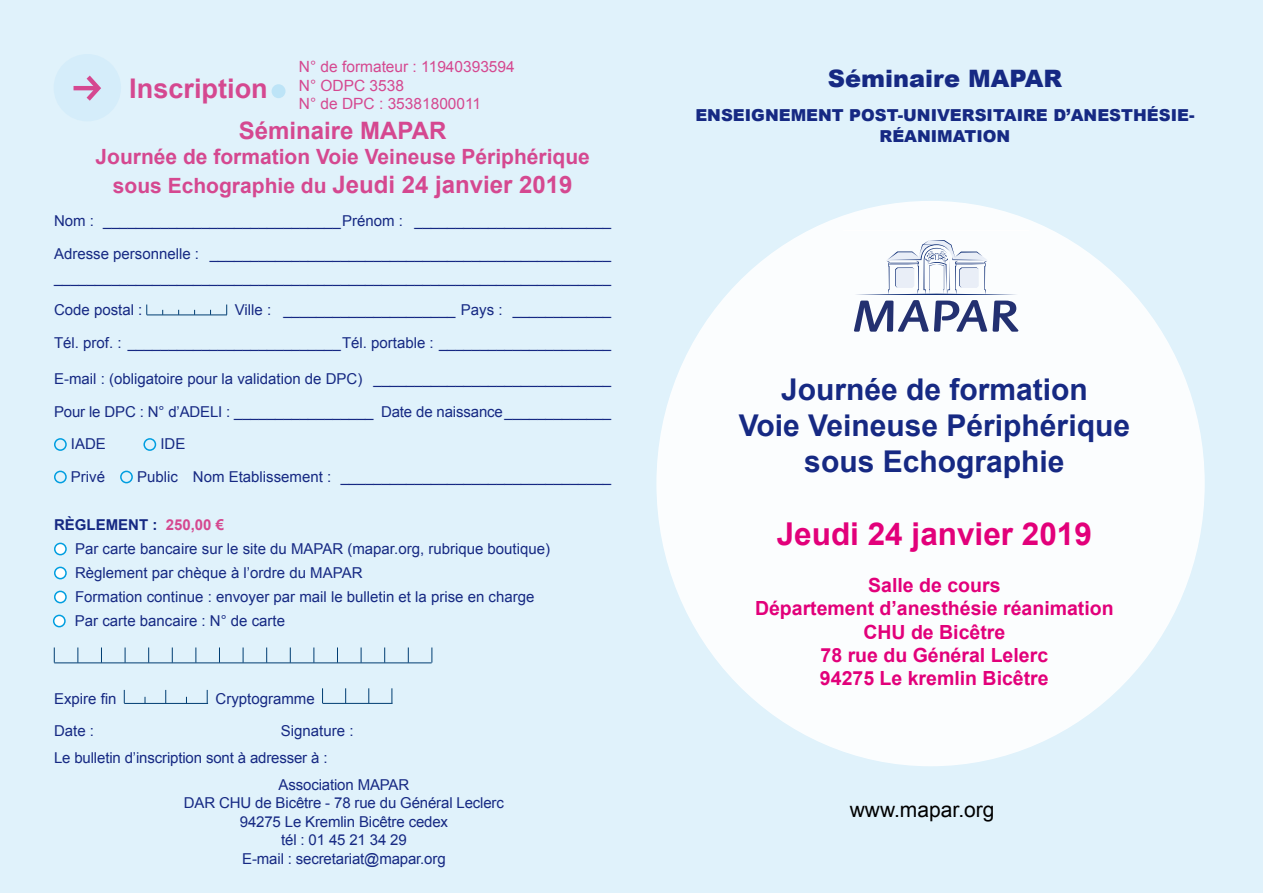
<style>
.page{position:relative;width:1263px;height:893px;background:#fff}
.page>*{position:absolute;margin:0;border:0;box-sizing:border-box;transform-origin:0 0}
.t1{font:700 31.5px "Arial";color:#e2007a}
.t2{font:700 30px/36px "Arial";color:#162983;text-align:center}
.t3{font:700 27.15px "Arial";color:#d54890}
.t4{font:700 24px "Arial";color:#d54890}
.t5{font:900 24px "Arial";color:#162983}
.t6{font:700 21px "Arial";color:#d54890}
.t7{font:21px "Arial";color:#000}
.t8{font:700 19.5px/23.4px "Arial";color:#e2007a;text-align:center}
.t9{font:900 16.5px/21px "Arial";color:#162983;text-align:center}
.t10{font:15.45px/18.6px "Arial";color:#d54890}
.t11{font:15px/24px "Arial";color:#162983}
.s1{font-size:21px}
.s2{font-weight:700}
.s3{font-weight:700;color:#d54890}
</style>
<div class="page">
<div style="left:0;top:0;width:633px;height:893px;background:#e0f2fb"></div>
<div style="left:631px;top:0;width:632px;height:893px;background:#e0f2fb"></div>
<div style="left:656px;top:201px;width:549px;height:565px;background:#fff;border-radius:50%"></div>
<div style="left:54px;top:54px;width:67px;height:67px;background:#d5edfa;border-radius:50%"></div>
<svg style="left:74px;top:76px;width:27px;height:25px"></svg>
<div style="left:272px;top:84px;width:13px;height:14px;background:#bde4f7;border-radius:50%"></div>
<hr style="left:147px;top:315px;width:80px;height:1px;background:#003d72">
<div style="left:54px;top:438px;width:13px;height:13px;border:2px solid #009ee0;border-radius:50%"></div>
<div style="left:143px;top:438px;width:13px;height:13px;border:2px solid #009ee0;border-radius:50%"></div>
<div style="left:54px;top:471px;width:13px;height:12px;border:2px solid #009ee0;border-radius:50%"></div>
<div style="left:120px;top:471px;width:13px;height:12px;border:2px solid #009ee0;border-radius:50%"></div>
<div style="left:55px;top:543px;width:11px;height:12px;background:#fff;border-radius:50%"></div>
<div style="left:54px;top:543px;width:13px;height:12px;border:2px solid #009ee0;border-radius:50%"></div>
<div style="left:55px;top:567px;width:11px;height:12px;background:#fff;border-radius:50%"></div>
<div style="left:54px;top:567px;width:13px;height:12px;border:2px solid #009ee0;border-radius:50%"></div>
<div style="left:55px;top:591px;width:11px;height:12px;background:#fff;border-radius:50%"></div>
<div style="left:54px;top:591px;width:13px;height:12px;border:2px solid #009ee0;border-radius:50%"></div>
<hr style="left:54px;top:663px;width:378px;height:1px;background:#003d72">
<svg style="left:54px;top:647px;width:1px;height:16px"></svg>
<svg style="left:78px;top:647px;width:1px;height:16px"></svg>
<svg style="left:101px;top:647px;width:1px;height:16px"></svg>
<svg style="left:125px;top:647px;width:1px;height:16px"></svg>
<svg style="left:148px;top:647px;width:1px;height:16px"></svg>
<svg style="left:172px;top:647px;width:1px;height:16px"></svg>
<svg style="left:196px;top:647px;width:1px;height:16px"></svg>
<svg style="left:219px;top:647px;width:1px;height:16px"></svg>
<svg style="left:243px;top:647px;width:1px;height:16px"></svg>
<svg style="left:266px;top:647px;width:1px;height:16px"></svg>
<svg style="left:290px;top:647px;width:1px;height:16px"></svg>
<svg style="left:314px;top:647px;width:1px;height:16px"></svg>
<svg style="left:337px;top:647px;width:1px;height:16px"></svg>
<svg style="left:361px;top:647px;width:1px;height:16px"></svg>
<svg style="left:384px;top:647px;width:1px;height:16px"></svg>
<svg style="left:408px;top:647px;width:1px;height:16px"></svg>
<svg style="left:432px;top:647px;width:1px;height:16px"></svg>
<hr style="left:124px;top:703px;width:84px;height:1px;background:#003d72">
<svg style="left:124px;top:690px;width:1px;height:13px"></svg>
<svg style="left:165px;top:690px;width:1px;height:13px"></svg>
<svg style="left:207px;top:690px;width:1px;height:13px"></svg>
<hr style="left:323px;top:703px;width:70px;height:1px;background:#003d72">
<svg style="left:322px;top:688px;width:1px;height:15px"></svg>
<svg style="left:345px;top:688px;width:1px;height:15px"></svg>
<svg style="left:368px;top:688px;width:1px;height:15px"></svg>
<svg style="left:392px;top:688px;width:1px;height:15px"></svg>
<div style="left:54px;top:615px;width:11px;height:12px;background:#fff;border-radius:50%"></div>
<div style="left:53px;top:615px;width:13px;height:12px;border:2px solid #009ee0;border-radius:50%"></div>
<svg style="left:854px;top:240px;width:164px;height:92px"></svg>
<h3 class="t3" style="left:129px;top:70px;width:140px">Inscription</h3>
<p class="t10" style="left:299px;top:58px;width:217px">N° de formateur : 11940393594<br>N° ODPC 3538<br>N° de DPC : 35381800011</p>
<h3 class="t4" style="left:239px;top:114px;width:209px">Séminaire MAPAR</h3>
<h3 class="t6" style="left:95px;top:143px;width:496px">Journée de formation Voie Veineuse Périphérique</h3>
<h3 class="t4" style="left:113px;top:168px;width:461px"><span class="s1">sous Echographie du</span> Jeudi 24 janvier 2019</h3>
<p class="t11" style="left:54px;top:205px;width:559px;line-height:32.5px">Nom : _____________________________Prénom : ________________________<br>Adresse personnelle : _________________________________________________</p>
<p class="t11" style="left:54px;top:261px;width:559px;line-height:32.5px">____________________________________________________________________<br>Code postal :</p>
<p class="t11" style="left:54px;top:294px;width:559px;line-height:32.5px;text-align:right">Ville : _____________________ Pays : ____________<br>Tél. prof. : __________________________Tél. portable : _____________________</p>
<p class="t11" style="left:54px;top:367px;width:559px">E-mail : (obligatoire pour la validation de DPC) _____________________________</p>
<p class="t11" style="left:54px;top:400px;width:559px">Pour le DPC : N° d’ADELI : _________________ Date de naissance_____________</p>
<p class="t11" style="left:71px;top:432px;width:37px">IADE</p>
<p class="t11" style="left:160px;top:432px;width:27px">IDE</p>
<p class="t11" style="left:71px;top:465px;width:36px">Privé</p>
<p class="t11" style="left:137px;top:465px;width:476px">Public Nom Etablissement : _________________________________</p>
<p class="t11" style="left:75px;top:513px;width:477px;text-indent:-21px"><span class="s2">RÈGLEMENT :</span> <span class="s3">250,00 €<br></span>Par carte bancaire sur le site du MAPAR (mapar.org, rubrique boutique)<br>Règlement par chèque à l’ordre du MAPAR<br>Formation continue : envoyer par mail le bulletin et la prise en charge Par carte bancaire : N° de carte</p>
<p class="t11" style="left:54px;top:686px;width:64px">Expire fin</p>
<p class="t11" style="left:216px;top:686px;width:101px">Cryptogramme</p>
<p class="t11" style="left:54px;top:719px;width:42px">Date :</p>
<p class="t11" style="left:281px;top:719px;width:74px">Signature :</p>
<p class="t11" style="left:54px;top:746px;width:275px">Le bulletin d’inscription sont à adresser à :</p>
<p class="t11" style="left:279px;top:773px;width:132px">Association MAPAR</p>
<p class="t11" style="left:184px;top:793px;width:322px;line-height:18.8px;text-align:center">DAR CHU de Bicêtre - 78 rue du Général Leclerc<br>94275 Le Kremlin Bicêtre cedex<br>tél : 01 45 21 34 29<br>E-mail : secretariat@mapar.org</p>
<h3 class="t5" style="left:828px;top:61px;width:236px">Séminaire MAPAR</h3>
<p class="t9" style="left:695px;top:104px;width:501px">ENSEIGNEMENT POST-UNIVERSITAIRE D’ANESTHÉSIE-<br>RÉANIMATION</p>
<h2 class="t2" style="left:739px;top:373px;width:393px">Journée de formation<br>Voie Veineuse Périphérique sous Echographie</h2>
<h1 class="t1" style="left:777px;top:513px;width:317px">Jeudi 24 janvier 2019</h1>
<h3 class="t8" style="left:755px;top:574px;width:360px">Salle de cours<br>Département d’anesthésie réanimation<br>CHU de Bicêtre<br>78 rue du Général Lelerc<br>94275 Le kremlin Bicêtre</h3>
<h3 class="t7" style="left:850px;top:796px;width:146px">www.mapar.org</h3>
</div>
